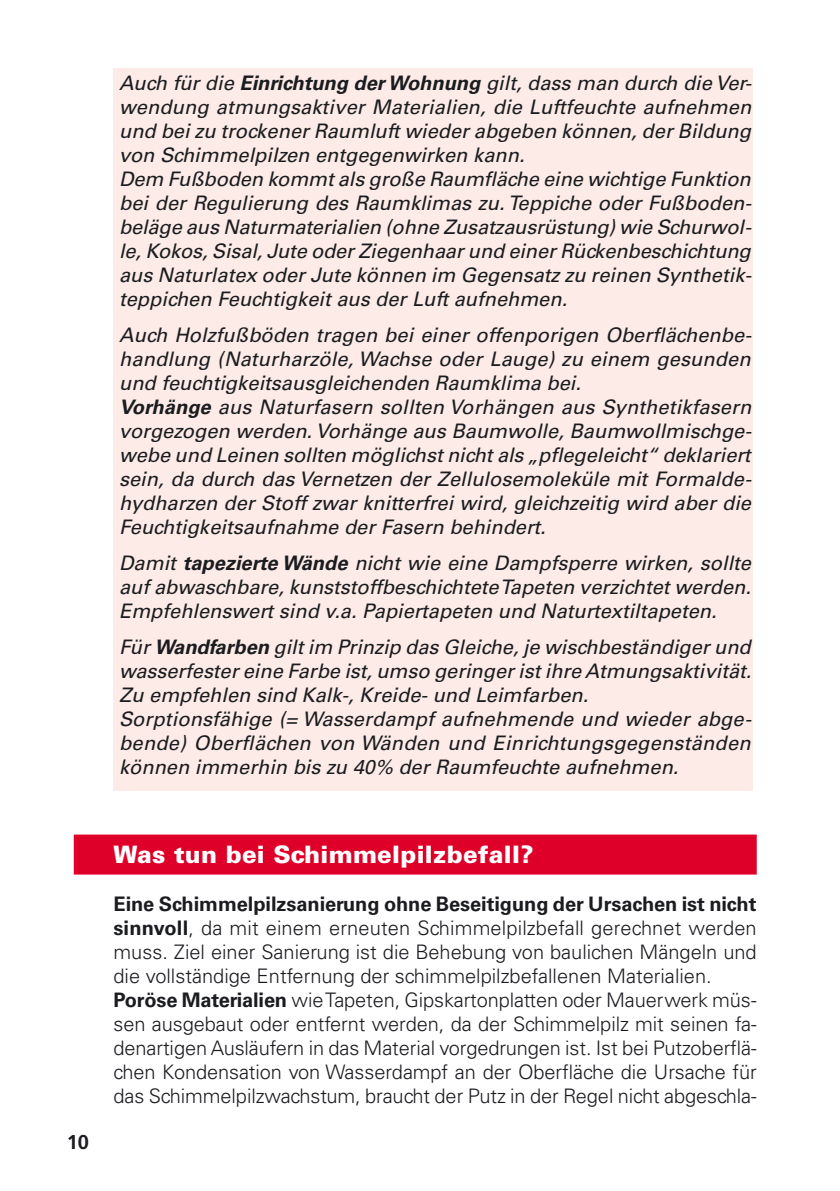
<style>
.page{position:relative;width:840px;height:1191px;background:#fff}
.page>*{position:absolute;margin:0;border:0;box-sizing:border-box;transform-origin:0 0}
.t1{font:900 24px "Univers LT";letter-spacing:.01em;color:#fff}
.t2{font:italic 20px/24px "Univers LT";color:#1b1c20}
.t3{font:300 20px/24px "Univers LT";letter-spacing:-.005em;color:#1b1c20}
.t4{font:700 20px "Frutiger LT";color:#1b1c20}
.s1{font-weight:700}
</style>
<div class="page">
<div style="left:113px;top:68px;width:640px;height:722px;background:#fcebe6"></div>
<div style="left:74px;top:834px;width:682px;height:40px;background:#df002a"></div>
<p class="t2" style="left:119px;top:71px;width:633px">Auch für die <span class="s1">Einrichtung der Wohnung</span> gilt, dass man durch die Ver&shy;wendung atmungsaktiver Materialien, die Luftfeuchte aufnehmen und bei zu trockener Raumluft wieder abgeben können, der Bildung von Schimmelpilzen entgegenwirken kann.<br>Dem Fußboden kommt als große Raumfläche eine wichtige Funktion bei der Regulierung des Raumklimas zu. Teppiche oder Fußboden&shy;beläge aus Naturmaterialien (ohne Zusatzausrüstung) wie Schurwol&shy;le, Kokos, Sisal, Jute oder Ziegenhaar und einer Rückenbeschichtung aus Naturlatex oder Jute können im Gegensatz zu reinen Synthetik&shy;teppichen Feuchtigkeit aus der Luft aufnehmen.</p>
<p class="t2" style="left:119px;top:323px;width:633px">Auch Holzfußböden tragen bei einer offenporigen Oberflächenbe&shy;handlung (Naturharzöle, Wachse oder Lauge) zu einem gesunden und feuchtigkeitsausgleichenden Raumklima bei.<br><span class="s1">Vorhänge</span> aus Naturfasern sollten Vorhängen aus Synthetikfasern vorgezogen werden. Vorhänge aus Baumwolle, Baumwollmischge&shy;webe und Leinen sollten möglichst nicht als „pflegeleicht“ deklariert sein, da durch das Vernetzen der Zellulosemoleküle mit Formalde&shy;hydharzen der Stoff zwar knitterfrei wird, gleichzeitig wird aber die Feuchtigkeitsaufnahme der Fasern behindert.</p>
<p class="t2" style="left:119px;top:551px;width:633px;text-align:justify">Damit <span class="s1">tapezierte Wände</span> nicht wie eine Dampfsperre wirken, sollte auf abwaschbare, kunststoffbeschichtete Tapeten verzichtet werden.<br>Empfehlenswert sind v.a. Papiertapeten und Naturtextiltapeten.</p>
<p class="t2" style="left:119px;top:635px;width:633px">Für <span class="s1">Wandfarben</span> gilt im Prinzip das Gleiche, je wischbeständiger und wasserfester eine Farbe ist, umso geringer ist ihre Atmungsaktivität.<br>Zu empfehlen sind Kalk-, Kreide- und Leimfarben.<br>Sorptionsfähige (= Wasserdampf aufnehmende und wieder abge&shy;bende) Oberflächen von Wänden und Einrichtungsgegenständen können immerhin bis zu 40% der Raumfeuchte aufnehmen.</p>
<p class="t4" style="left:67px;top:1130px;width:24px">10</p>
<p class="t1" style="left:113px;top:839px;width:421px">Was tun bei Schimmelpilzbefall?</p>
<p class="t3" style="left:113px;top:892px;width:644px"><span class="s1">Eine Schimmelpilzsanierung ohne Beseitigung der Ursachen ist nicht sinnvoll</span>, da mit einem erneuten Schimmelpilzbefall gerechnet werden muss. Ziel einer Sanierung ist die Behebung von baulichen Mängeln und die vollständige Entfernung der schimmelpilzbefallenen Materialien.<br><span class="s1">Poröse Materialien</span> wie Tapeten, Gipskartonplatten oder Mauerwerk müs&shy;sen ausgebaut oder entfernt werden, da der Schimmelpilz mit seinen fa&shy;denartigen Ausläufern in das Material vorgedrungen ist. Ist bei Putzoberflä&shy;chen Kondensation von Wasserdampf an der Oberfläche die Ursache für das Schimmelpilzwachstum, braucht der Putz in der Regel nicht abgeschla-</p>
</div>
